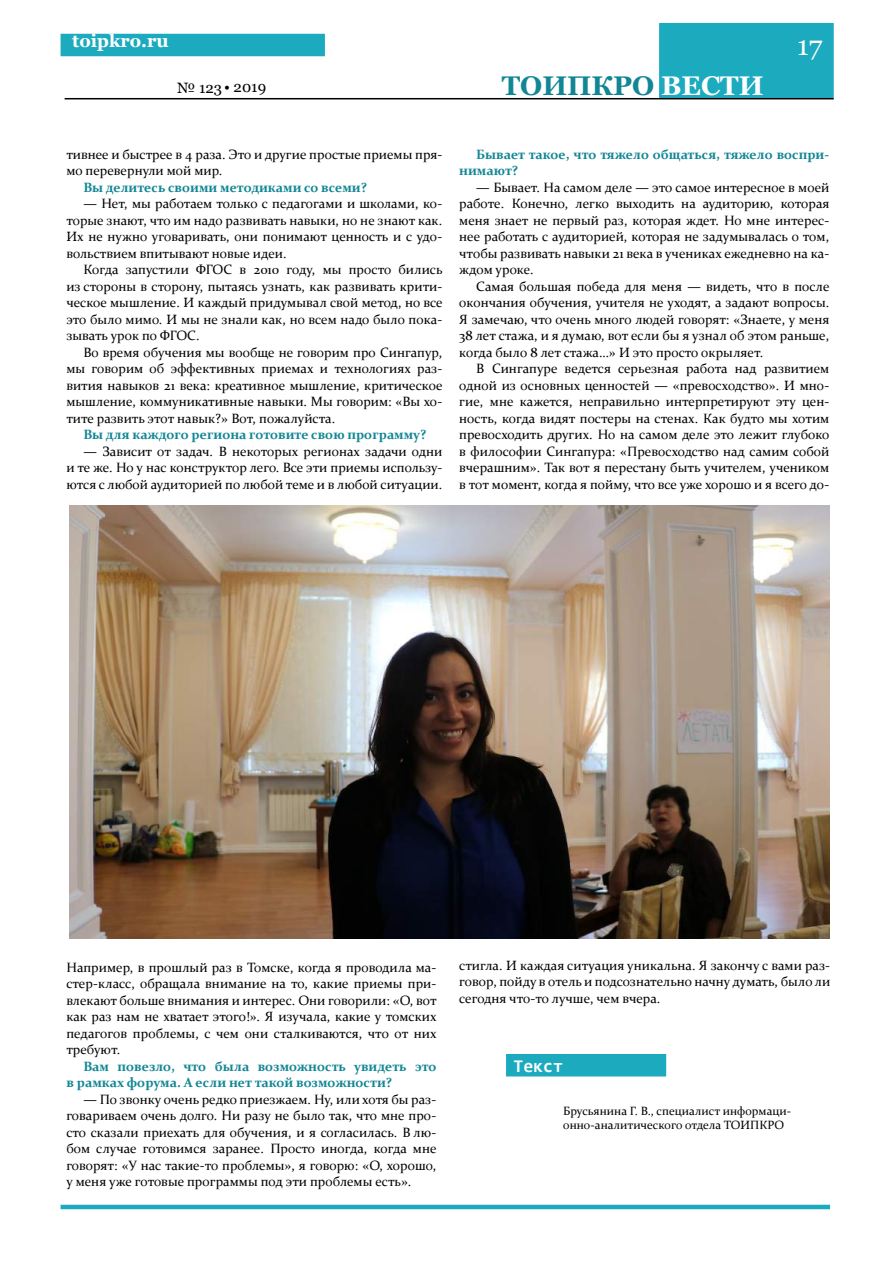
<style>
.page{position:relative;width:893px;height:1263px;background:#fff}
.page>*{position:absolute;margin:0;border:0;box-sizing:border-box;transform-origin:0 0}
.t1{font:700 27px "Georgia";color:#118695}
.t2{font:27px "Georgia";color:#fff}
.t3{font:700 18px "Georgia";color:#fff}
.t4{font:700 18px "Consolas";color:#fff}
.t5{font:15px "Georgia";color:#000}
.t6{font:13.5px/16.5px "Constantia";color:#000;text-align:justify}
.t7{font:700 13.5px/16.5px "Constantia";color:#118695}
.t8{font:12px/14.4px "Constantia";color:#000}
.s1{color:#fff}
</style>
<div class="page">
<div style="left:659px;top:23px;width:175px;height:75px;background:#1baabe"></div>
<hr style="left:65px;top:98px;width:769px;height:1px;background:#000">
<div style="left:61px;top:34px;width:264px;height:22px;background:#1baabe"></div>
<hr style="left:61px;top:1205px;width:769px;height:4px;background:#1baabe">
<img style="left:69px;top:506px;width:760px;height:433px">
<div style="left:506px;top:1054px;width:160px;height:22px;background:#1baabe"></div>
<h2 class="t3" style="left:72px;top:30px;width:98px">toipkro.ru</h2>
<p class="t5" style="left:177px;top:78px;width:91px">№ 123• 2019</p>
<h1 class="t1" style="left:502px;top:68px;width:263px">ТОИПКРО <span class="s1">ВЕСТИ</span></h1>
<h1 class="t2" style="left:797px;top:29px;width:27px">17</h1>
<p class="t6" style="left:66px;top:146px;width:377px">тивнее и быстрее в 4 раза. Это и другие простые приемы пря&shy;мо перевернули мой мир.</p>
<p class="t7" style="left:83px;top:178px;width:285px">Вы делитесь своими методиками со всеми?</p>
<p class="t6" style="left:66px;top:195px;width:377px;text-indent:17px">— Нет, мы работаем только с педагогами и школами, ко&shy;торые знают, что им надо развивать навыки, но не знают как.<br>Их не нужно уговаривать, они понимают ценность и с удо&shy;вольствием впитывают новые идеи.</p>
<p class="t6" style="left:66px;top:261px;width:378px;text-indent:17px">Когда запустили ФГОС в 2010 году, мы просто бились из стороны в сторону, пытаясь узнать, как развивать крити&shy;ческое мышление. И каждый придумывал свой метод, но все это было мимо. И мы не знали как, но всем надо было пока&shy;зывать урок по ФГОС.</p>
<p class="t6" style="left:66px;top:343px;width:378px;text-indent:17px">Во время обучения мы вообще не говорим про Сингапур, мы говорим об эффективных приемах и технологиях раз&shy;вития навыков 21 века: креативное мышление, критическое мышление, коммуникативные навыки. Мы говорим: «Вы хо&shy;тите развить этот навык?» Вот, пожалуйста.</p>
<p class="t7" style="left:83px;top:426px;width:344px">Вы для каждого региона готовите свою программу?</p>
<p class="t6" style="left:66px;top:442px;width:378px;text-indent:17px">— Зависит от задач. В некоторых регионах задачи одни и те же. Но у нас конструктор лего. Все эти приемы использу&shy;ются с любой аудиторией по любой теме и в любой ситуации.</p>
<p class="t7" style="left:459px;top:145px;width:371px;text-indent:17px">Бывает такое, что тяжело общаться, тяжело воспри&shy;нимают?</p>
<p class="t6" style="left:459px;top:178px;width:372px;text-indent:17px">— Бывает. На самом деле — это самое интересное в моей работе. Конечно, легко выходить на аудиторию, которая меня знает не первый раз, которая ждет. Но мне интерес&shy;нее работать с аудиторией, которая не задумывалась о том, чтобы развивать навыки 21 века в учениках ежедневно на ка&shy;ждом уроке.</p>
<p class="t6" style="left:459px;top:277px;width:372px;text-indent:17px">Самая большая победа для меня — видеть, что в после окончания обучения, учителя не уходят, а задают вопросы.<br>Я замечаю, что очень много людей говорят: «Знаете, у меня 38 лет стажа, и я думаю, вот если бы я узнал об этом раньше, когда было 8 лет стажа…» И это просто окрыляет.</p>
<p class="t6" style="left:459px;top:360px;width:372px;text-indent:17px">В Сингапуре ведется серьезная работа над развитием одной из основных ценностей — «превосходство». И мно&shy;гие, мне кажется, неправильно интерпретируют эту цен&shy;ность, когда видят постеры на стенах. Как будто мы хотим превосходить других. Но на самом деле это лежит глубоко в философии Сингапура: «Превосходство над самим собой вчерашним». Так вот я перестану быть учителем, учеником в тот момент, когда я пойму, что все уже хорошо и я всего до-</p>
<p class="t6" style="left:66px;top:958px;width:372px">Например, в прошлый раз в Томске, когда я проводила ма&shy;стер-класс, обращала внимание на то, какие приемы при&shy;влекают больше внимания и интерес. Они говорили: «О, вот как раз нам не хватает этого!». Я изучала, какие у томских педагогов проблемы, с чем они сталкиваются, что от них требуют.</p>
<p class="t7" style="left:66px;top:1057px;width:372px;text-indent:17px">Вам повезло, что была возможность увидеть это в рамках форума. А если нет такой возможности?</p>
<p class="t6" style="left:66px;top:1090px;width:372px;text-indent:17px">— По звонку очень редко приезжаем. Ну, или хотя бы раз&shy;говариваем очень долго. Ни разу не было так, что мне про&shy;сто сказали приехать для обучения, и я согласилась. В лю&shy;бом случае готовимся заранее. Просто иногда, когда мне говорят: «У нас такие-то проблемы», я говорю: «О, хорошо, у меня уже готовые программы под эти проблемы есть».</p>
<p class="t6" style="left:459px;top:956px;width:372px">стигла. И каждая ситуация уникальна. Я закончу с вами раз&shy;говор, пойду в отель и подсознательно начну думать, было ли сегодня что-то лучше, чем вчера.</p>
<h2 class="t4" style="left:513px;top:1055px;width:51px">Текст</h2>
<p class="t8" style="left:563px;top:1103px;width:229px">Брусьянина Г. В., специалист информаци&shy;онно-аналитического отдела ТОИПКРО</p>
</div>
